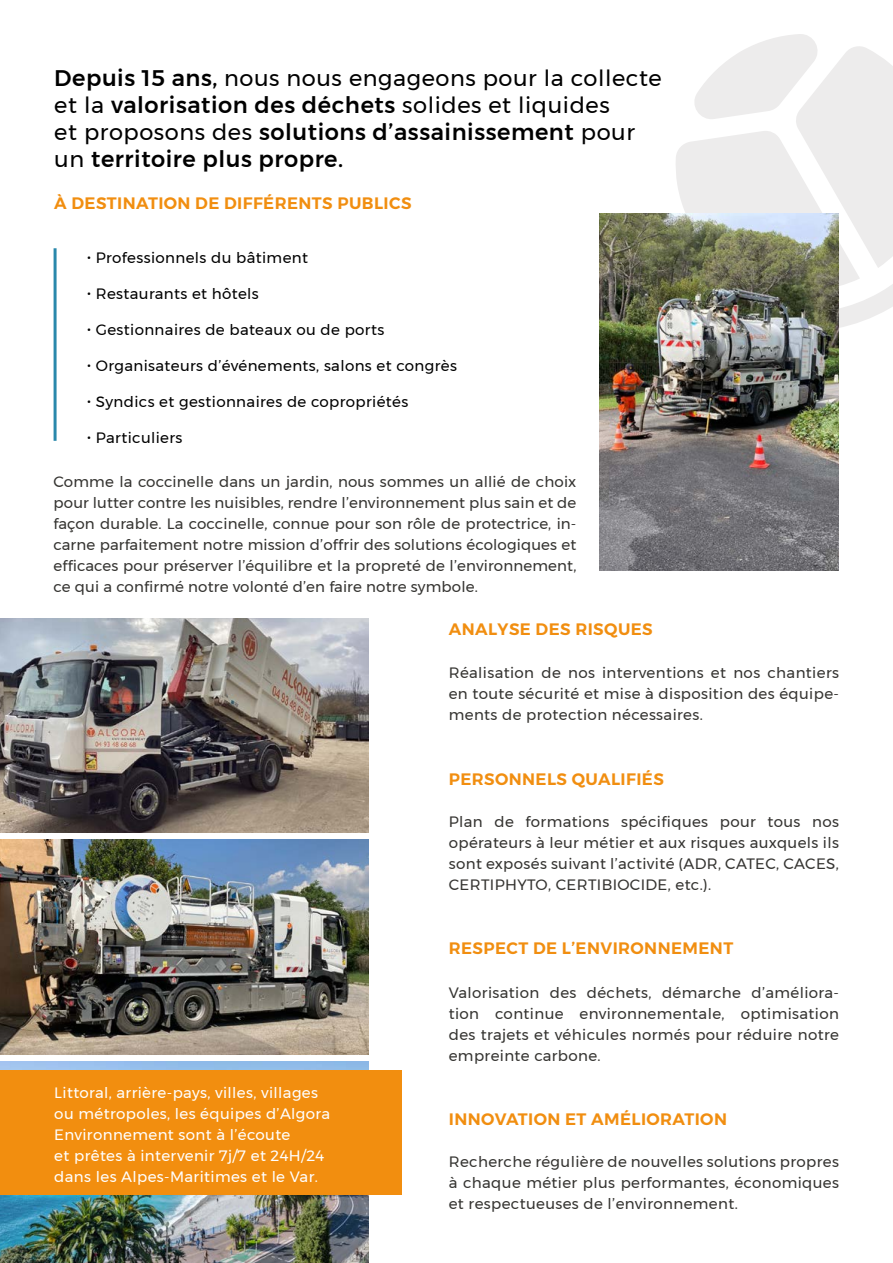
<style>
.page{position:relative;width:893px;height:1263px;background:#fff}
.page>*{position:absolute;margin:0;border:0;box-sizing:border-box;transform-origin:0 0}
.t1{font:500 22.5px/27px "Montserrat";letter-spacing:.025em;color:#000}
.t2{font:600 16.5px "Montserrat";letter-spacing:.025em;color:#f18e10}
.t3{font:15px/21px "Montserrat";letter-spacing:.025em;color:#353431;text-align:justify}
.t4{font:15px "Montserrat";letter-spacing:.025em;color:#000}
.t5{font:15px/21px "Montserrat";letter-spacing:.025em;color:#fff}
.s1{font-weight:400}
</style>
<div class="page">
<svg style="left:676px;top:34px;width:217px;height:177px"></svg>
<svg style="left:685px;top:119px;width:208px;height:209px;fill:#edecec"></svg>
<img style="left:0;top:1062px;width:368px;height:201px">
<img style="left:0;top:840px;width:368px;height:214px">
<img style="left:600px;top:213px;width:239px;height:357px">
<hr style="left:54px;top:248px;width:3px;height:193px;background:#2a88ab">
<div style="left:0;top:1070px;width:402px;height:124px;background:#f28e0f"></div>
<img style="left:0;top:619px;width:368px;height:214px">
<h1 class="t1" style="left:54px;top:65px;width:609px">Depuis 15 ans, <span class="s1">nous nous engageons pour la collecte et la</span> valorisation des déchets <span class="s1">solides et liquides<br>et proposons des</span> solutions d’assainissement <span class="s1">pour un</span> territoire plus propre.</h1>
<p class="t2" style="left:54px;top:190px;width:359px">À DESTINATION DE DIFFÉRENTS PUBLICS</p>
<p class="t4" style="left:87px;top:246px;width:222px">• Professionnels du bâtiment</p>
<p class="t4" style="left:87px;top:282px;width:173px">• Restaurants et hôtels</p>
<p class="t4" style="left:87px;top:318px;width:299px">• Gestionnaires de bateaux ou de ports</p>
<p class="t4" style="left:87px;top:354px;width:371px">• Organisateurs d’événements, salons et congrès</p>
<p class="t4" style="left:87px;top:390px;width:323px">• Syndics et gestionnaires de copropriétés</p>
<p class="t4" style="left:87px;top:426px;width:97px">• Particuliers</p>
<p class="t3" style="left:54px;top:471px;width:524px">Comme la coccinelle dans un jardin, nous sommes un allié de choix pour lutter contre les nuisibles, rendre l’environnement plus sain et de façon durable. La coccinelle, connue pour son rôle de protectrice, in&shy;carne parfaitement notre mission d’offrir des solutions écologiques et efficaces pour préserver l’équilibre et la propreté de l’environnement, ce qui a confirmé notre volonté d’en faire notre symbole.</p>
<p class="t2" style="left:449px;top:616px;width:206px">ANALYSE DES RISQUES</p>
<p class="t3" style="left:449px;top:662px;width:392px">Réalisation de nos interventions et nos chantiers en toute sécurité et mise à disposition des équipe&shy;ments de protection nécessaires.</p>
<p class="t2" style="left:449px;top:766px;width:217px">PERSONNELS QUALIFIÉS</p>
<p class="t3" style="left:449px;top:811px;width:392px">Plan de formations spécifiques pour tous nos opérateurs à leur métier et aux risques auxquels ils sont exposés suivant l’activité (ADR, CATEC, CACES, CERTIPHYTO, CERTIBIOCIDE, etc.).</p>
<p class="t5" style="left:54px;top:1082px;width:277px">Littoral, arrière-pays, villes, villages ou métropoles, les équipes d’Algora Environnement sont à l’écoute<br>et prêtes à intervenir 7j/7 et 24H/24 dans les Alpes-Maritimes et le Var.</p>
<p class="t2" style="left:449px;top:935px;width:286px">RESPECT DE L’ENVIRONNEMENT</p>
<p class="t3" style="left:449px;top:982px;width:392px">Valorisation des déchets, démarche d’améliora&shy;tion continue environnementale, optimisation des trajets et véhicules normés pour réduire notre empreinte carbone.</p>
<p class="t2" style="left:449px;top:1106px;width:280px">INNOVATION ET AMÉLIORATION</p>
<p class="t3" style="left:449px;top:1151px;width:392px">Recherche régulière de nouvelles solutions propres à chaque métier plus performantes, économiques et respectueuses de l’environnement.</p>
</div>
